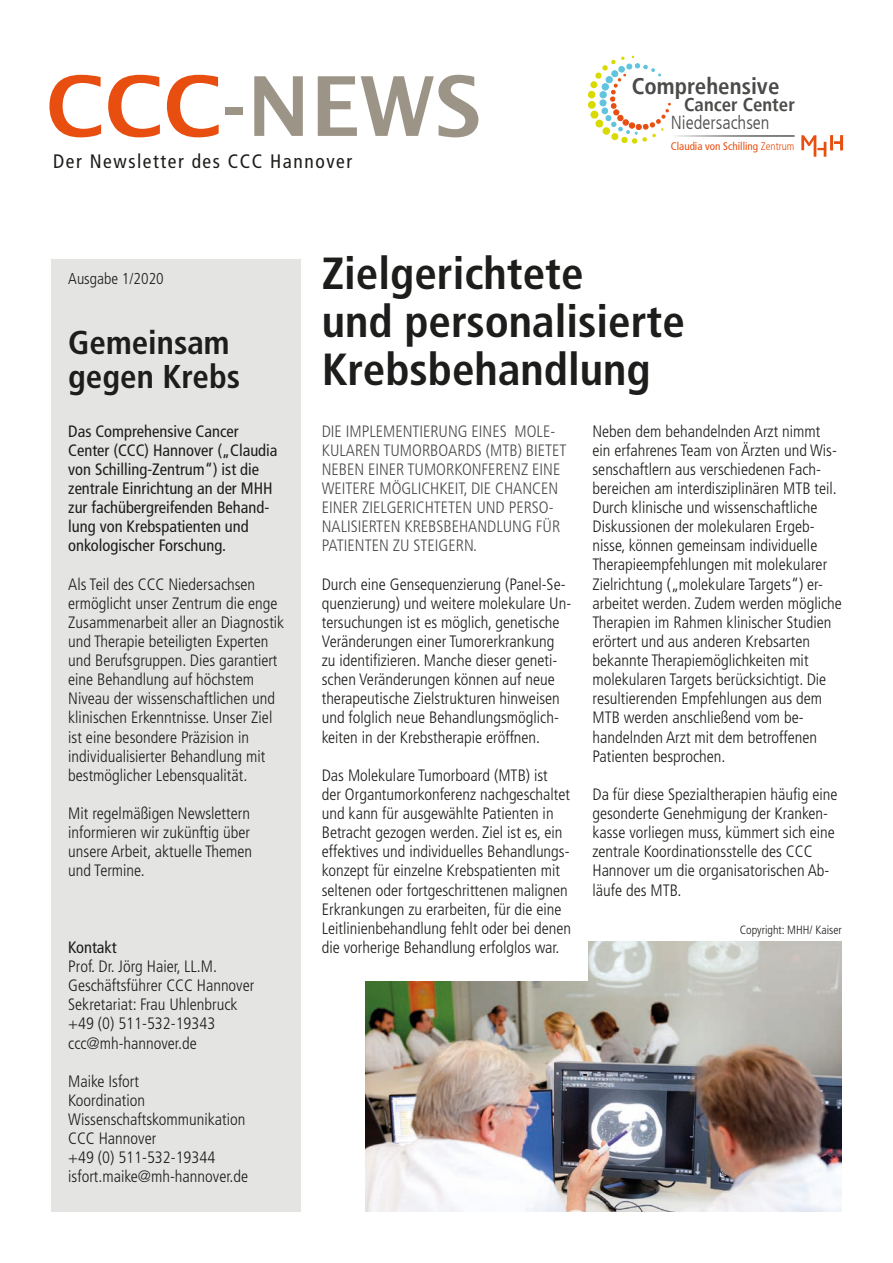
<style>
.page{position:relative;width:893px;height:1263px;background:#fff}
.page>*{position:absolute;margin:0;border:0;box-sizing:border-box;transform-origin:0 0}
.t1{font:600 82.5px "Lucida Sans";color:#9c9486}
.t2{font:700 condensed 45px/48px "Frutiger LT Std";color:#1d1d1b}
.t3{font:700 condensed 33px/34.5px "Frutiger LT Std";color:#1d1d1b}
.t4{font:700 condensed 22.95px "Frutiger LT";color:#4b4b4a}
.t5{font:condensed 19.5px "Frutiger LT Std";letter-spacing:.08em;color:#1d1d1b}
.t6{font:300 condensed 18.75px "Frutiger LT";color:#4b4b4a}
.t7{font:700 condensed 18.75px "Frutiger LT";color:#4b4b4a}
.t8{font:300 condensed 16.5px/19px "Frutiger LT Std";color:#1d1d1b}
.t9{font:300 condensed 16.5px/19px "Frutiger LT Std";color:#4b4b4a}
.t10{font:condensed 16.5px/19px "Frutiger LT Std";color:#1d1d1b}
.t11{font:300 condensed 15.75px "Frutiger LT Std";color:#1d1d1b}
.t12{font:300 condensed 12px "Frutiger LT Std";color:#1d1d1b}
.t13{font:condensed 11.1px "Frutiger LT Std";color:#e84e0f}
.s1{color:#e84e0f}
.s2{font-weight:300}
</style>
<div class="page">
<div style="left:51px;top:259px;width:249px;height:953px;background:#e4e4e3"></div>
<svg style="left:587px;top:56px;width:84px;height:88px"></svg>
<hr style="left:671px;top:135px;width:123px;height:2px;background:#4b4b4a">
<svg style="left:801px;top:135px;width:42px;height:22px"></svg>
<img style="left:366px;top:941px;width:476px;height:271px">
<div style="left:311px;top:886px;width:277px;height:95px;background:#fff"></div>
<h1 class="t1" style="left:46px;top:59px;width:437px"><span class="s1">CCC</span>-NEWS</h1>
<p class="t5" style="left:53px;top:150px;width:301px">Der Newsletter des CCC Hannover</p>
<h3 class="t4" style="left:632px;top:73px;width:149px">Comprehensive</h3>
<p class="t6" style="left:671px;top:112px;width:100px">Niedersachsen</p>
<p class="t7" style="left:684px;top:94px;width:112px">Cancer Center</p>
<p class="t13" style="left:671px;top:140px;width:125px">Claudia von Schilling <span class="s2">Zentrum</span></p>
<p class="t11" style="left:68px;top:269px;width:97px">Ausgabe 1/2020</p>
<h3 class="t3" style="left:68px;top:325px;width:174px">Gemeinsam gegen Krebs</h3>
<p class="t10" style="left:68px;top:421px;width:211px">Das Comprehensive Cancer<br>Center (CCC) Hannover („Claudia von Schilling-Zentrum“) ist die zentrale Einrichtung an der MHH zur fachübergreifenden Behand&shy;lung von Krebspatienten und onkologischer Forschung.</p>
<p class="t8" style="left:68px;top:574px;width:218px">Als Teil des CCC Niedersachsen ermöglicht unser Zentrum die enge Zusammenarbeit aller an Diagnostik und Therapie beteiligten Experten und Berufsgruppen. Dies garantiert eine Behandlung auf höchstem Niveau der wissenschaftlichen und klinischen Erkenntnisse. Unser Ziel ist eine besondere Präzision in individualisierter Behandlung mit bestmöglicher Lebensqualität.</p>
<p class="t8" style="left:68px;top:804px;width:185px">Mit regelmäßigen Newslettern informieren wir zukünftig über unsere Arbeit, aktuelle Themen und Termine.</p>
<p class="t10" style="left:68px;top:938px;width:50px">Kontakt</p>
<p class="t8" style="left:68px;top:957px;width:188px">Prof. Dr. Jörg Haier, LL.M.<br>Geschäftsführer CCC Hannover<br>Sekretariat: Frau Uhlenbruck +49 (0) 511-532-19343 ccc@mh-hannover.de</p>
<p class="t8" style="left:68px;top:1072px;width:181px">Maike Isfort<br>Koordination<br>Wissenschaftskommunikation<br>CCC Hannover<br>+49 (0) 511-532-19344 isfort.maike@mh-hannover.de</p>
<h2 class="t2" style="left:322px;top:249px;width:365px">Zielgerichtete<br>und personalisierte<br>Krebsbehandlung</h2>
<p class="t9" style="left:322px;top:422px;width:246px">DIE IMPLEMENTIERUNG EINES MOLE-<br>KULAREN TUMORBOARDS (MTB) BIETET<br>NEBEN EINER TUMORKONFERENZ EINE<br>WEITERE MÖGLICHKEIT, DIE CHANCEN<br>EINER ZIELGERICHTETEN UND PERSO-<br>NALISIERTEN KREBSBEHANDLUNG FÜR<br>PATIENTEN ZU STEIGERN.</p>
<p class="t8" style="left:322px;top:574px;width:251px">Durch eine Gensequenzierung (Panel-Se&shy;quenzierung) und weitere molekulare Un&shy;tersuchungen ist es möglich, genetische Veränderungen einer Tumorerkrankung zu identifizieren. Manche dieser geneti&shy;schen Veränderungen können auf neue therapeutische Zielstrukturen hinweisen und folglich neue Behandlungsmöglich&shy;keiten in der Krebstherapie eröffnen.</p>
<p class="t8" style="left:322px;top:766px;width:251px">Das Molekulare Tumorboard (MTB) ist der Organtumorkonferenz nachgeschaltet und kann für ausgewählte Patienten in Betracht gezogen werden. Ziel ist es, ein effektives und individuelles Behandlungs&shy;konzept für einzelne Krebspatienten mit seltenen oder fortgeschrittenen malignen Erkrankungen zu erarbeiten, für die eine Leitlinienbehandlung fehlt oder bei denen die vorherige Behandlung erfolglos war.</p>
<p class="t8" style="left:592px;top:422px;width:251px">Neben dem behandelnden Arzt nimmt ein erfahrenes Team von Ärzten und Wis&shy;senschaftlern aus verschiedenen Fach&shy;bereichen am interdisziplinären MTB teil.<br>Durch klinische und wissenschaftliche Diskussionen der molekularen Ergeb&shy;nisse, können gemeinsam individuelle Therapieempfehlungen mit molekularer Zielrichtung („molekulare Targets“) er&shy;arbeitet werden. Zudem werden mögliche Therapien im Rahmen klinischer Studien erörtert und aus anderen Krebsarten bekannte Therapiemöglichkeiten mit molekularen Targets berücksichtigt. Die resultierenden Empfehlungen aus dem MTB werden anschließend vom be&shy;handelnden Arzt mit dem betroffenen Patienten besprochen.</p>
<p class="t8" style="left:592px;top:785px;width:247px">Da für diese Spezialtherapien häufig eine gesonderte Genehmigung der Kranken&shy;kasse vorliegen muss, kümmert sich eine zentrale Koordinationsstelle des CCC Hannover um die organisatorischen Ab&shy;läufe des MTB.</p>
<p class="t12" style="left:740px;top:923px;width:104px">Copyright: MHH/ Kaiser</p>
</div>
